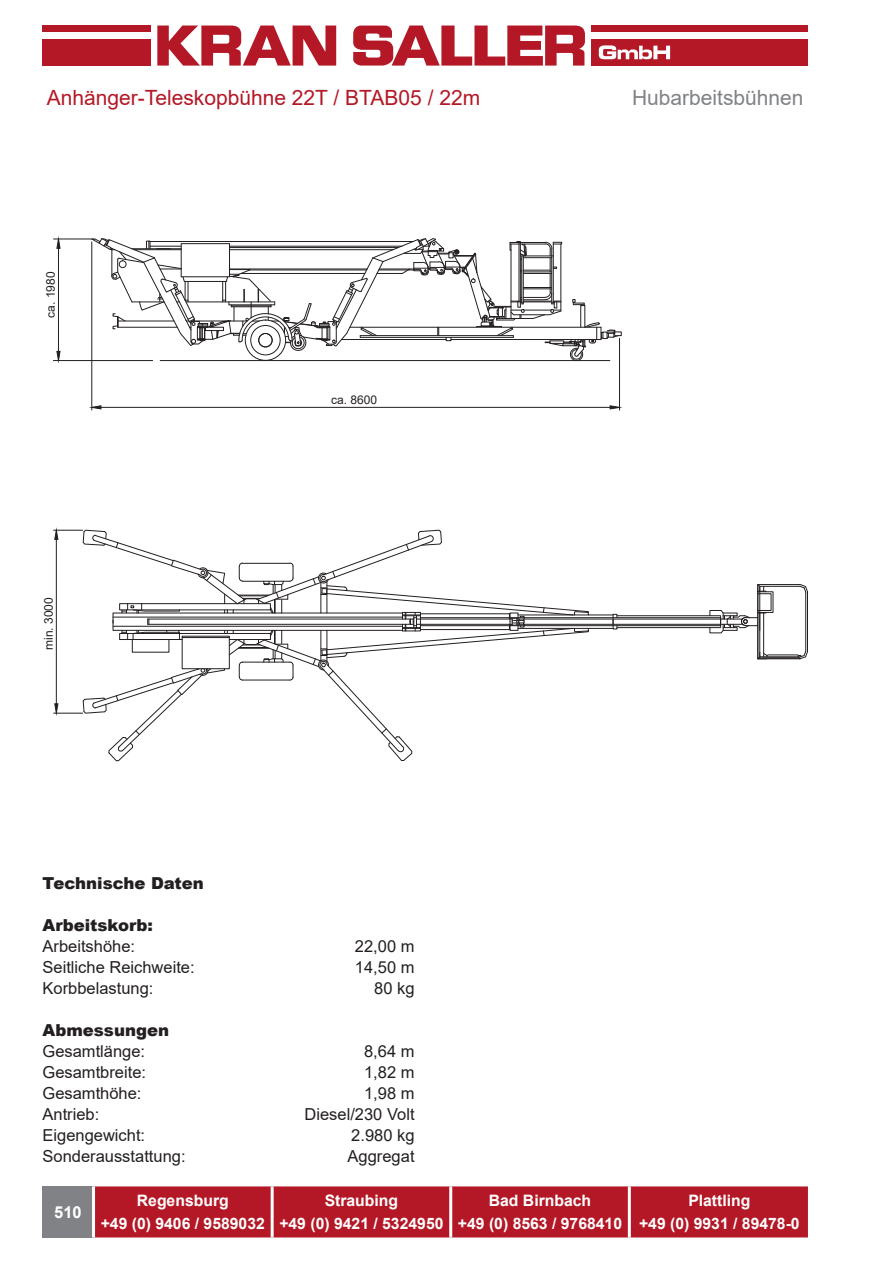
<style>
.page{position:relative;width:893px;height:1263px;background:#fff}
.page>*{position:absolute;margin:0;border:0;box-sizing:border-box;transform-origin:0 0}
.t1{font:21px "Arial";color:#b41725}
.t2{font:21px "Arial";color:#808285}
.t3{font:16.5px "Arial";color:#231f20}
.t4{font:900 16.5px "Arial";color:#231f20}
.t5{font:700 16.5px "Arial";color:#fff}
.t6{font:700 15.75px/22.5px "Arial";color:#fff;text-align:center}
.t7{font:12px "Arial";color:#231f20}
</style>
<div class="page">
<div style="left:43px;top:1186px;width:51px;height:51px;background:#808285"></div>
<div style="left:95px;top:1186px;width:713px;height:51px;background:#b41725"></div>
<hr style="left:449px;top:1186px;width:3px;height:51px;background:#fff">
<hr style="left:628px;top:1186px;width:3px;height:51px;background:#fff">
<hr style="left:92px;top:1186px;width:3px;height:51px;background:#fff">
<hr style="left:271px;top:1186px;width:3px;height:51px;background:#fff">
<div style="left:43px;top:26px;width:108px;height:6px;background:#b41725"></div>
<div style="left:43px;top:39px;width:108px;height:27px;background:#b41725"></div>
<div style="left:592px;top:26px;width:216px;height:6px;background:#b41725"></div>
<div style="left:592px;top:39px;width:216px;height:27px;background:#b41725"></div>
<svg style="left:599px;top:45px;width:71px;height:14px"></svg>
<svg style="left:353px;top:26px;width:232px;height:40px"></svg>
<svg style="left:157px;top:26px;width:179px;height:40px"></svg>
<hr style="left:91px;top:242px;width:1px;height:168px;background:#231f20">
<hr style="left:619px;top:338px;width:1px;height:72px;background:#231f20">
<hr style="left:101px;top:407px;width:509px;height:1px;background:#231f20">
<svg style="left:91px;top:405px;width:11px;height:5px"></svg>
<svg style="left:609px;top:405px;width:10px;height:5px"></svg>
<hr style="left:53px;top:360px;width:100px;height:1px;background:#231f20">
<hr style="left:54px;top:239px;width:40px;height:1px;background:#231f20">
<hr style="left:58px;top:248px;width:1px;height:103px;background:#231f20">
<svg style="left:56px;top:351px;width:5px;height:10px"></svg>
<svg style="left:56px;top:238px;width:5px;height:11px"></svg>
<svg style="left:91px;top:238px;width:531px;height:124px"></svg>
<svg style="left:54px;top:529px;width:754px;height:232px"></svg>
<hr style="left:160px;top:360px;width:450px;height:1px;background:#231f20">
<p class="t1" style="left:47px;top:84px;width:435px">Anhänger-Teleskopbühne 22T / BTAB05 / 22m</p>
<p class="t7" style="left:42px;top:318px;width:48px;rotate:-90deg">ca. 1980</p>
<p class="t7" style="left:40px;top:650px;width:54px;rotate:-90deg">min. 3000</p>
<p class="t7" style="left:331px;top:391px;width:48px">ca. 8600</p>
<p class="t4" style="left:43px;top:871px;width:163px">Technische Daten</p>
<p class="t4" style="left:43px;top:913px;width:112px">Arbeitskorb:</p>
<p class="t3" style="left:43px;top:934px;width:94px">Arbeitshöhe:</p>
<p class="t3" style="left:355px;top:934px;width:61px">22,00 m</p>
<p class="t3" style="left:43px;top:955px;width:154px">Seitliche Reichweite:</p>
<p class="t3" style="left:355px;top:955px;width:61px">14,50 m</p>
<p class="t3" style="left:43px;top:977px;width:112px">Korbbelastung:</p>
<p class="t3" style="left:374px;top:977px;width:42px">80 kg</p>
<p class="t4" style="left:43px;top:1018px;width:128px">Abmessungen</p>
<p class="t3" style="left:43px;top:1040px;width:104px">Gesamtlänge:</p>
<p class="t3" style="left:364px;top:1040px;width:52px">8,64 m</p>
<p class="t3" style="left:43px;top:1061px;width:105px">Gesamtbreite:</p>
<p class="t3" style="left:364px;top:1061px;width:52px">1,82 m</p>
<p class="t3" style="left:43px;top:1082px;width:101px">Gesamthöhe:</p>
<p class="t3" style="left:364px;top:1082px;width:52px">1,98 m</p>
<p class="t3" style="left:43px;top:1103px;width:58px">Antrieb:</p>
<p class="t3" style="left:304px;top:1103px;width:112px">Diesel/230 Volt</p>
<p class="t3" style="left:43px;top:1124px;width:104px">Eigengewicht:</p>
<p class="t3" style="left:351px;top:1124px;width:65px">2.980 kg</p>
<p class="t3" style="left:43px;top:1145px;width:145px">Sonderausstattung:</p>
<p class="t3" style="left:348px;top:1145px;width:68px">Aggregat</p>
<p class="t2" style="left:632px;top:84px;width:173px">Hubarbeitsbühnen</p>
<p class="t5" style="left:54px;top:1200px;width:29px">510</p>
<p class="t6" style="left:101px;top:1190px;width:166px">Regensburg<br>+49 (0) 9406 / 9589032</p>
<p class="t6" style="left:279px;top:1190px;width:166px">Straubing<br>+49 (0) 9421 / 5324950</p>
<p class="t6" style="left:458px;top:1190px;width:166px">Bad Birnbach<br>+49 (0) 8563 / 9768410</p>
<p class="t6" style="left:639px;top:1190px;width:162px">Plattling<br>+49 (0) 9931 / 89478-0</p>
</div>
